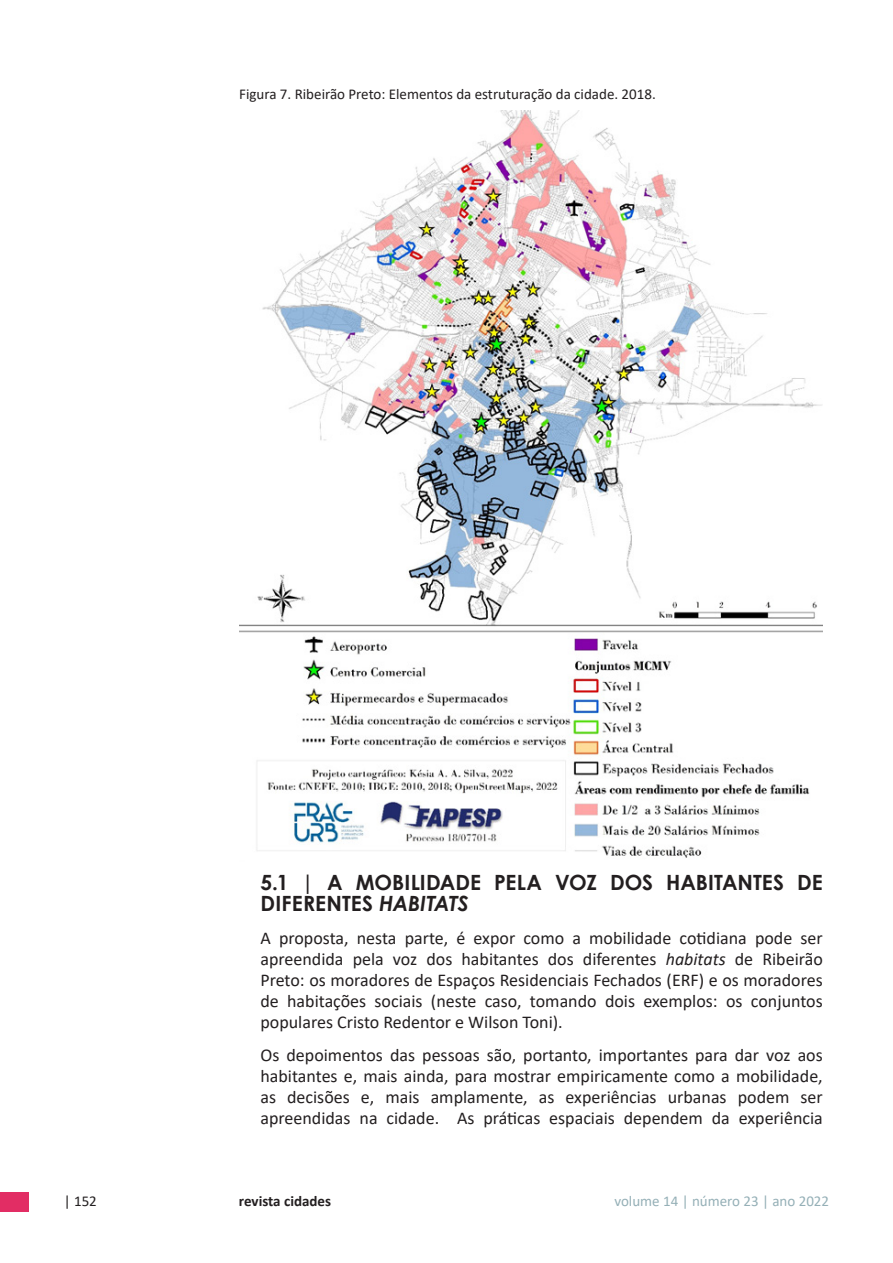
<style>
.page{position:relative;width:893px;height:1263px;background:#fff}
.page>*{position:absolute;margin:0;border:0;box-sizing:border-box;transform-origin:0 0}
.t1{font:700 21px/21px "Century Gothic";color:#231f20}
.t2{font:18px/21px "Calibri";color:#231f20;text-align:justify}
.t3{font:15px "Calibri";color:#231f20}
.t4{font:15px "Calibri";color:#95b0b7}
.t5{font:700 15px "Calibri";color:#231f20}
.s1{font-style:italic}
</style>
<div class="page">
<div style="left:0;top:1192px;width:29px;height:20px;background:#e22d64"></div>
<img style="left:239px;top:111px;width:584px;height:747px">
<p class="t3" style="left:239px;top:83px;width:418px">Figura 7. Ribeirão Preto: Elementos da estruturação da cidade. 2018.</p>
<p class="t1" style="left:260px;top:870px;width:564px">5.1 | A MOBILIDADE PELA VOZ DOS HABITANTES DE<br>DIFERENTES <span class="s1">HABITATS</span></p>
<p class="t2" style="left:260px;top:927px;width:564px">A proposta, nesta parte, é expor como a mobilidade cotidiana pode ser apreendida pela voz dos habitantes dos diferentes <span class="s1">habitats</span> de Ribeirão Preto: os moradores de Espaços Residenciais Fechados (ERF) e os moradores de habitações sociais (neste caso, tomando dois exemplos: os conjuntos populares Cristo Redentor e Wilson Toni).</p>
<p class="t2" style="left:260px;top:1044px;width:564px">Os depoimentos das pessoas são, portanto, importantes para dar voz aos habitantes e, mais ainda, para mostrar empiricamente como a mobilidade, as decisões e, mais amplamente, as experiências urbanas podem ser apreendidas na cidade. As práticas espaciais dependem da experiência</p>
<p class="t3" style="left:64px;top:1191px;width:35px">| 152</p>
<p class="t5" style="left:239px;top:1191px;width:94px">revista cidades</p>
<p class="t4" style="left:614px;top:1191px;width:216px">volume 14 | número 23 | ano 2022</p>
</div>
